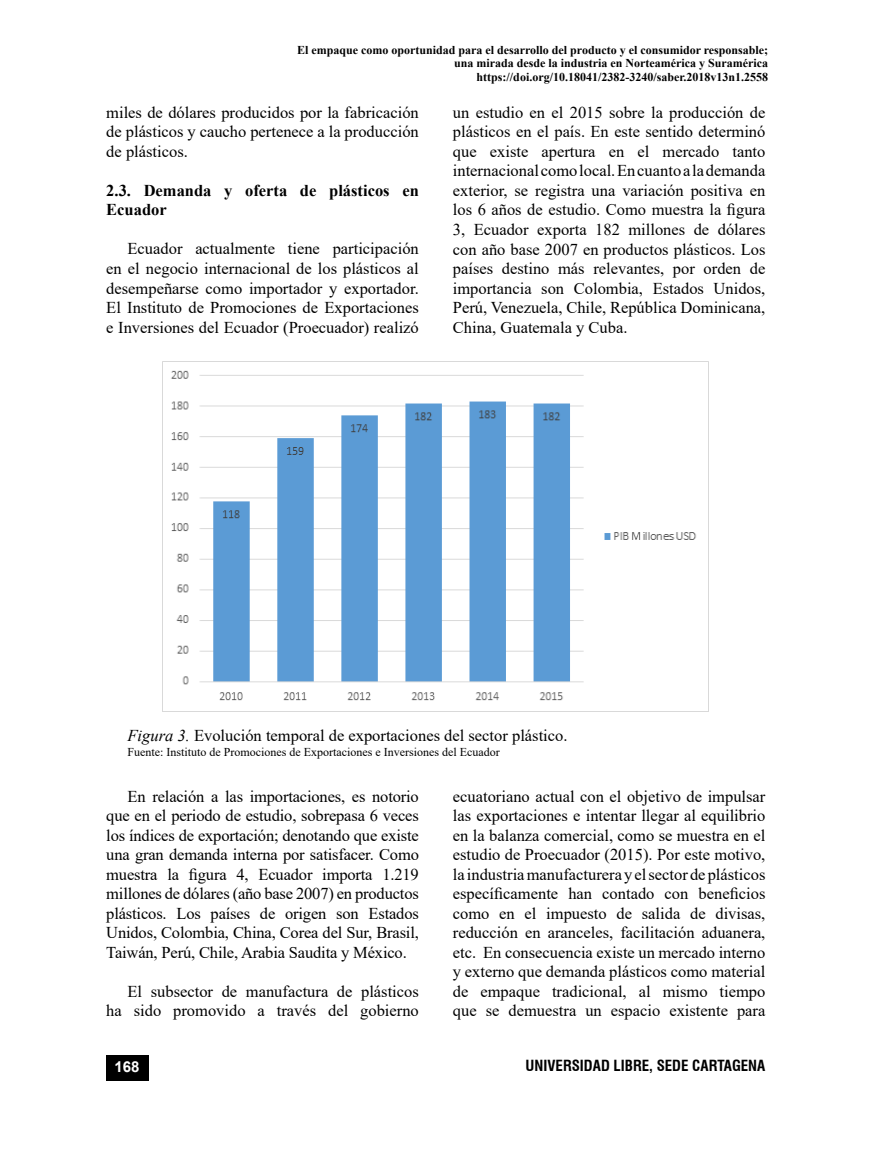
<style>
.page{position:relative;width:893px;height:1149px;background:#fff}
.page>*{position:absolute;margin:0;border:0;box-sizing:border-box;transform-origin:0 0}
.t1{font:16.5px/19.5px "Times New Roman";color:#000;text-align:justify}
.t2{font:700 16.5px/19.5px "Times New Roman";color:#000}
.t3{font:700 condensed 15px "Swiss 721 BT";color:#000}
.t4{font:700 15px "Arial";color:#fff}
.t5{font:700 12px/13.5px "Times New Roman";color:#000;text-align:right}
.t6{font:12px "Times New Roman";color:#000}
.s1{font-style:italic}
</style>
<div class="page">
<div style="left:106px;top:1054px;width:43px;height:26px;background:#000"></div>
<img style="left:163px;top:361px;width:546px;height:350px">
<p class="t5" style="left:297px;top:43px;width:473px">El empaque como oportunidad para el desarrollo del producto y el consumidor responsable; una mirada desde la industria en Norteamérica y Suramérica https://doi.org/10.18041/2382-3240/saber.2018v13n1.2558</p>
<p class="t1" style="left:106px;top:102px;width:314px">miles de dólares producidos por la fabricación de plásticos y caucho pertenece a la producción de plásticos.</p>
<p class="t2" style="left:106px;top:180px;width:314px">2.3. Demanda y oferta de plásticos en<br>Ecuador</p>
<p class="t1" style="left:106px;top:238px;width:314px;text-indent:21px">Ecuador actualmente tiene participación en el negocio internacional de los plásticos al desempeñarse como importador y exportador.<br>El Instituto de Promociones de Exportaciones e Inversiones del Ecuador (Proecuador) realizó</p>
<p class="t1" style="left:453px;top:102px;width:314px">un estudio en el 2015 sobre la producción de plásticos en el país. En este sentido determinó que existe apertura en el mercado tanto internacional como local. En cuanto a la demanda exterior, se registra una variación positiva en los 6 años de estudio. Como muestra la figura 3, Ecuador exporta 182 millones de dólares con año base 2007 en productos plásticos. Los países destino más relevantes, por orden de importancia son Colombia, Estados Unidos, Perú, Venezuela, Chile, República Dominicana, China, Guatemala y Cuba.</p>
<p class="t1" style="left:128px;top:724px;width:441px"><span class="s1">Figura 3.</span> Evolución temporal de exportaciones del sector plástico.</p>
<p class="t6" style="left:128px;top:743px;width:374px">Fuente: Instituto de Promociones de Exportaciones e Inversiones del Ecuador</p>
<p class="t1" style="left:106px;top:785px;width:314px;text-indent:21px">En relación a las importaciones, es notorio que en el periodo de estudio, sobrepasa 6 veces los índices de exportación; denotando que existe una gran demanda interna por satisfacer. Como muestra la figura 4, Ecuador importa 1.219 millones de dólares (año base 2007) en productos plásticos. Los países de origen son Estados Unidos, Colombia, China, Corea del Sur, Brasil, Taiwán, Perú, Chile, Arabia Saudita y México.</p>
<p class="t1" style="left:106px;top:980px;width:314px;text-align:right">El subsector de manufactura de plásticos<br>ha sido promovido a través del gobierno</p>
<p class="t4" style="left:115px;top:1056px;width:27px">168</p>
<p class="t1" style="left:453px;top:785px;width:314px">ecuatoriano actual con el objetivo de impulsar las exportaciones e intentar llegar al equilibrio en la balanza comercial, como se muestra en el estudio de Proecuador (2015). Por este motivo, la industria manufacturera y el sector de plásticos específicamente han contado con beneficios como en el impuesto de salida de divisas, reducción en aranceles, facilitación aduanera, etc. En consecuencia existe un mercado interno y externo que demanda plásticos como material de empaque tradicional, al mismo tiempo que se demuestra un espacio existente para</p>
<p class="t3" style="left:525px;top:1056px;width:241px">UNIVERSIDAD LIBRE, SEDE CARTAGENA</p>
</div>
